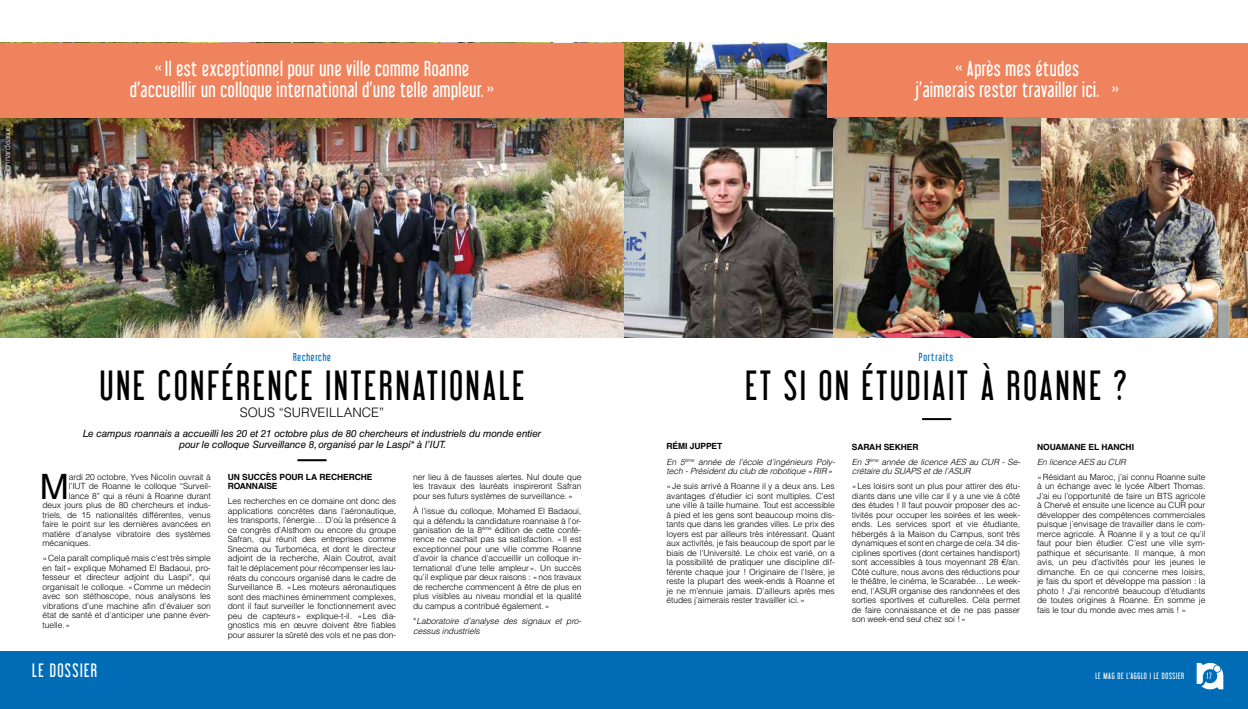
<style>
.page{position:relative;width:1248px;height:709px;background:#fff}
.page>*{position:absolute;margin:0;border:0;box-sizing:border-box;transform-origin:0 0}
.t1{font:37px "Libel Suit";letter-spacing:.08em;color:#000}
.t2{font:35px "Helvetica LT Std";color:#000}
.t3{font:19px/21px "Libel Suit";letter-spacing:.03em;color:#fff;text-align:center}
.t4{font:17px "Libel Suit";letter-spacing:.08em;color:#fff}
.t5{font:300 13px "Helvetica LT Std";color:#000}
.t6{font:10.2px "Libel Suit";letter-spacing:.08em;color:#006cb6}
.t7{font:italic 10px/11px "Helvetica LT Std";letter-spacing:-.01em;color:#000;text-align:center}
.t8{font:10px "Libel Suit";letter-spacing:.08em;color:#006cb6}
.t9{font:300 8.5px/9.5px "Helvetica LT Std";letter-spacing:-.01em;color:#000;text-align:justify}
.t10{font:italic 300 8.5px/9.5px "Helvetica LT Std";letter-spacing:-.01em;color:#000}
.t11{font:700 8.5px/9.5px "Helvetica LT Std";letter-spacing:-.01em;color:#000}
.t12{font:8px "Libel Suit";letter-spacing:.08em;color:#fff}
.t13{font:300 8px "Helvetica LT Std";letter-spacing:-.01em;color:#fff}
.s1{font-style:normal}
.s2{font-weight:700;font-style:normal}
</style>
<div class="page">
<div style="left:0;top:651px;width:1247px;height:58px;background:#006cb6"></div>
<svg style="left:1196px;top:663px;width:27px;height:26px"></svg>
<img style="left:1040px;top:117px;width:207px;height:220px">
<img style="left:0;top:117px;width:624px;height:220px">
<img style="left:624px;top:117px;width:209px;height:220px">
<div style="left:0;top:43px;width:1247px;height:74px;background:#ef835d"></div>
<hr style="left:297px;top:459px;width:29px;height:2px;background:#000">
<hr style="left:922px;top:418px;width:29px;height:2px;background:#000">
<img style="left:624px;top:43px;width:202px;height:75px">
<img style="left:833px;top:117px;width:207px;height:220px">
<p class="t13" style="left:2px;top:215px;width:88px;rotate:-90deg">© Frédéric Bonnardeaux</p>
<h3 class="t3" style="left:130px;top:58px;width:365px">« Il est exceptionnel pour une ville comme Roanne d’accueillir un colloque international d’une telle ampleur. »</h3>
<h3 class="t3" style="left:915px;top:58px;width:205px">« Après mes études<br>j’aimerais rester travailler ici. »</h3>
<p class="t8" style="left:293px;top:350px;width:39px">Recherche</p>
<h1 class="t1" style="left:100px;top:363px;width:426px">UNE CONFÉRENCE INTERNATIONALE</h1>
<h3 class="t5" style="left:240px;top:404px;width:146px">SOUS “SURVEILLANCE”</h3>
<p class="t7" style="left:83px;top:428px;width:460px">Le campus roannais a accueilli les 20 et 21 octobre plus de 80 chercheurs et industriels du monde entier pour le colloque Surveillance 8, organisé par le Laspi* à l’IUT.</p>
<h2 class="t2" style="left:40px;top:466px;width:31px">M</h2>
<p class="t9" style="left:69px;top:472px;width:143px">ardi 20 octobre, Yves Nicolin ouvrait à</p>
<p class="t9" style="left:69px;top:481px;width:143px">l’IUT de Roanne le colloque “Surveil-</p>
<p class="t9" style="left:69px;top:491px;width:143px">lance 8” qui a réuni à Roanne durant</p>
<p class="t9" style="left:43px;top:500px;width:170px">deux jours plus de 80 chercheurs et indus-</p>
<p class="t9" style="left:43px;top:510px;width:170px">triels, de 15 nationalités différentes, venus</p>
<p class="t9" style="left:43px;top:519px;width:170px">faire le point sur les dernières avancées en</p>
<p class="t9" style="left:43px;top:529px;width:170px">matière d’analyse vibratoire des systèmes</p>
<p class="t9" style="left:43px;top:538px;width:50px">mécaniques.</p>
<p class="t9" style="left:43px;top:553px;width:170px">«Cela paraît compliqué mais c’est très simple en fait» explique Mohamed El Badaoui, pro&shy;fesseur et directeur adjoint du Laspi*, qui organisait le colloque. «Comme un médecin avec son stéthoscope, nous analysons les vibrations d’une machine afin d’évaluer son état de santé et d’anticiper une panne éven&shy;tuelle.»</p>
<p class="t11" style="left:228px;top:472px;width:146px">UN SUCCÈS POUR LA RECHERCHE<br>ROANNAISE</p>
<p class="t9" style="left:228px;top:496px;width:170px">Les recherches en ce domaine ont donc des applications concrètes dans l’aéronautique, les transports, l’énergie… D’où la présence à ce congrès d’Alsthom ou encore du groupe Safran, qui réunit des entreprises comme Snecma ou Turboméca, et dont le directeur adjoint de la recherche, Alain Coutrot, avait fait le déplacement pour récompenser les lau&shy;réats du concours organisé dans le cadre de Surveillance 8. «Les moteurs aéronautiques sont des machines éminemment complexes, dont il faut surveiller le fonctionnement avec peu de capteurs» explique-t-il. «Les dia&shy;gnostics mis en œuvre doivent être fiables pour assurer la sûreté des vols et ne pas don-</p>
<p class="t9" style="left:413px;top:472px;width:170px">ner lieu à de fausses alertes. Nul doute que les travaux des lauréats inspireront Safran pour ses futurs systèmes de surveillance.»</p>
<p class="t9" style="left:413px;top:506px;width:170px">À l’issue du colloque, Mohamed El Badaoui, qui a défendu la candidature roannaise à l’or&shy;ganisation de la 8<sup>ème</sup> édition de cette confé&shy;rence ne cachait pas sa satisfaction. «Il est exceptionnel pour une ville comme Roanne d’avoir la chance d’accueillir un colloque in&shy;ternational d’une telle ampleur». Un succès qu’il explique par deux raisons : «nos travaux de recherche commencent à être de plus en plus visibles au niveau mondial et la qualité du campus a contribué également.»</p>
<p class="t10" style="left:413px;top:616px;width:170px"><span class="s1">*</span>Laboratoire d’analyse des signaux et pro&shy;cessus industriels</p>
<p class="t6" style="left:918px;top:350px;width:36px">Portraits</p>
<h1 class="t1" style="left:745px;top:363px;width:382px">ET SI ON ÉTUDIAIT À ROANNE ?</h1>
<p class="t10" style="left:666px;top:439px;width:170px;line-height:15.2px"><span class="s2">RÉMI JUPPET<br></span>En 5<sup>ème</sup> année de l’école d’ingénieurs Poly-</p>
<p class="t10" style="left:666px;top:466px;width:167px">tech - Président du club de robotique «RIR»</p>
<p class="t9" style="left:666px;top:481px;width:170px">«Je suis arrivé à Roanne il y a deux ans. Les avantages d’étudier ici sont multiples. C’est une ville à taille humaine. Tout est accessible à pied et les gens sont beaucoup moins dis&shy;tants que dans les grandes villes. Le prix des loyers est par ailleurs très intéressant. Quant aux activités, je fais beaucoup de sport par le biais de l’Université. Le choix est varié, on a la possibilité de pratiquer une discipline dif&shy;férente chaque jour ! Originaire de l’Isère, je reste la plupart des week-ends à Roanne et je ne m’ennuie jamais. D’ailleurs après mes études j’aimerais rester travailler ici.»</p>
<p class="t10" style="left:851px;top:439px;width:170px;line-height:15.1px"><span class="s2">SARAH SEKHER<br></span>En 3<sup>ème</sup> année de licence AES au CUR - Se-</p>
<p class="t10" style="left:851px;top:466px;width:120px">crétaire du SUAPS et de l’ASUR</p>
<p class="t9" style="left:851px;top:481px;width:170px">«Les loisirs sont un plus pour attirer des étu&shy;diants dans une ville car il y a une vie à côté des études ! Il faut pouvoir proposer des ac&shy;tivités pour occuper les soirées et les week&shy;ends. Les services sport et vie étudiante, hébergés à la Maison du Campus, sont très dynamiques et sont en charge de cela. 34 dis&shy;ciplines sportives (dont certaines handisport) sont accessibles à tous moyennant 28 €/an.<br>Côté culture, nous avons des réductions pour le théâtre, le cinéma, le Scarabée… Le week&shy;end, l’ASUR organise des randonnées et des sorties sportives et culturelles. Cela permet de faire connaissance et de ne pas passer son week-end seul chez soi !»</p>
<p class="t11" style="left:1037px;top:441px;width:98px">NOUAMANE EL HANCHI</p>
<p class="t10" style="left:1037px;top:457px;width:90px">En licence AES au CUR</p>
<p class="t9" style="left:1037px;top:472px;width:170px">«Résidant au Maroc, j’ai connu Roanne suite à un échange avec le lycée Albert Thomas.<br>J’ai eu l’opportunité de faire un BTS agricole à Chervé et ensuite une licence au CUR pour développer des compétences commerciales puisque j’envisage de travailler dans le com&shy;merce agricole. À Roanne il y a tout ce qu’il faut pour bien étudier. C’est une ville sym&shy;pathique et sécurisante. Il manque, à mon avis, un peu d’activités pour les jeunes le dimanche. En ce qui concerne mes loisirs, je fais du sport et développe ma passion : la photo ! J’ai rencontré beaucoup d’étudiants de toutes origines à Roanne. En somme je fais le tour du monde avec mes amis ! »</p>
<h3 class="t4" style="left:32px;top:659px;width:66px">LE DOSSIER</h3>
<p class="t12" style="left:1095px;top:671px;width:90px">LE MAG DE L’AGGLO I LE DOSSIER</p>
<p class="t12" style="left:1206px;top:671px;width:6px">17</p>
</div>
